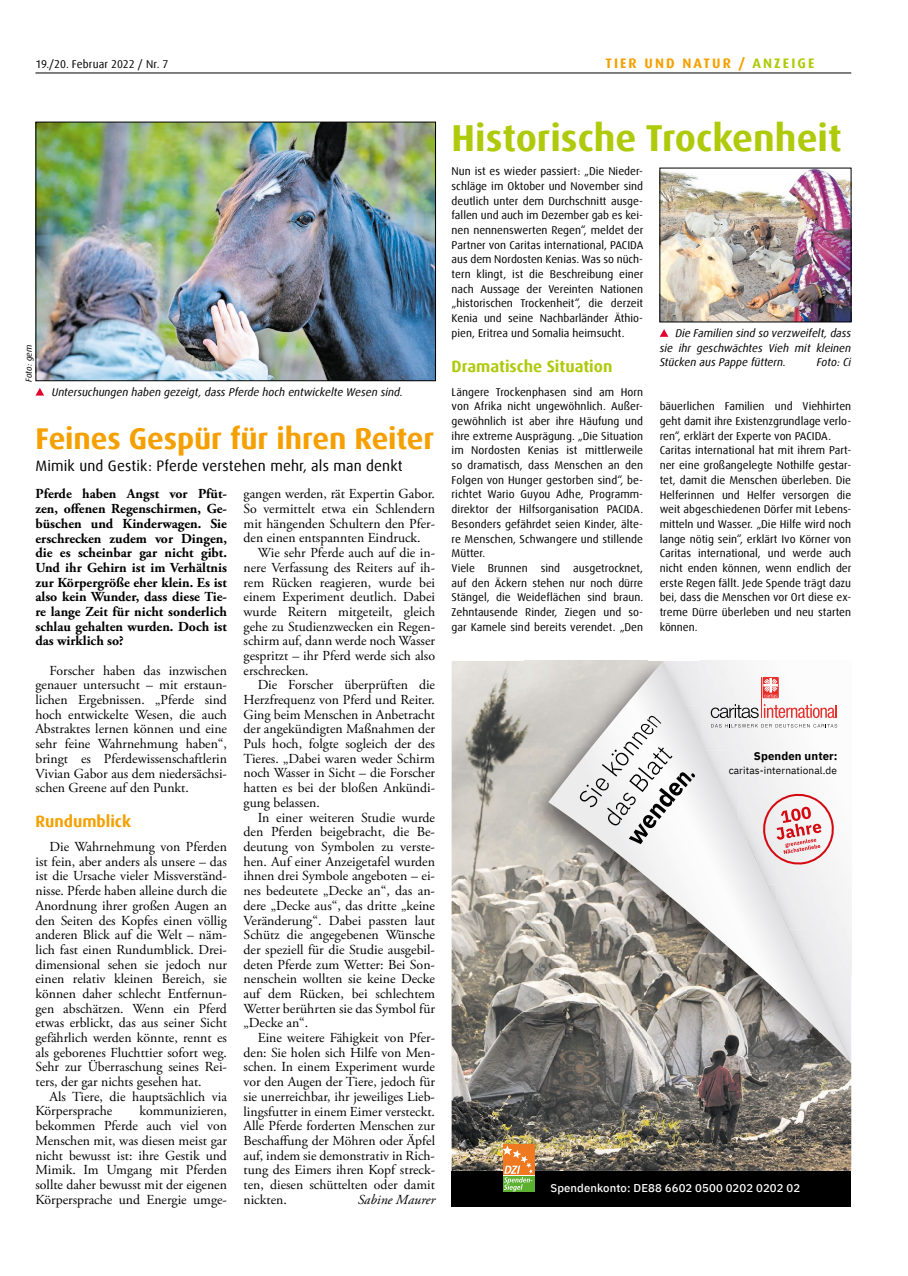
<style>
.page{position:relative;width:908px;height:1276px;background:#fff}
.page>*{position:absolute;margin:0;border:0;box-sizing:border-box;transform-origin:0 0}
.t1{font:700 37.5px "Dax Offc Pro";color:#afca0b}
.t2{font:700 30px "Dax Offc Pro";letter-spacing:-.005em;color:#f5a000}
.t3{font:700 16.25px "Dax Offc Pro";color:#afca0b}
.t4{font:700 16.25px "Dax Offc Pro";color:#f5a000}
.t5{font:15px "Dax Offc Pro";letter-spacing:.01em;color:#000}
.t6{font:13.75px/14.6px "Adobe Garamond Pro";color:#000;text-align:justify}
.t7{font:700 13.75px/14.6px "Adobe Garamond Pro";color:#000;text-align:justify}
.t8{font:700 13.75px "Dax Offc Pro";letter-spacing:.15em;color:#f5a000}
.t9{font:italic 13.75px "Adobe Garamond Pro";color:#000}
.t10{font:500 11.38px "IBM Plex Sans";letter-spacing:.01em;color:#fff}
.t11{font:700 11.38px "IBM Plex Sans";letter-spacing:.01em;color:#000}
.t12{font:11.25px/14.8px "Dax Offc Pro";color:#000}
.t13{font:italic 11.25px/14.8px "Dax Offc Pro";color:#000;text-align:justify}
.t14{font:10px "IBM Plex Sans";letter-spacing:.01em;color:#000}
.t15{font:italic 8.75px "Dax Offc Pro";letter-spacing:-.01em;color:#000}
.s1{color:#afca0b}
</style>
<div class="page">
<hr style="left:35px;top:73px;width:815px;height:1px;background:#000">
<img style="left:451px;top:661px;width:399px;height:509px">
<div style="left:451px;top:1170px;width:399px;height:36px;background:#000"></div>
<img style="left:524px;top:661px;width:24px;height:44px">
<img style="left:524px;top:705px;width:24px;height:43px">
<img style="left:524px;top:748px;width:24px;height:44px">
<img style="left:524px;top:792px;width:24px;height:44px">
<img style="left:524px;top:836px;width:24px;height:44px">
<img style="left:524px;top:880px;width:24px;height:44px">
<img style="left:524px;top:924px;width:24px;height:44px">
<img style="left:524px;top:968px;width:24px;height:44px">
<img style="left:524px;top:1012px;width:24px;height:44px">
<img style="left:524px;top:1056px;width:326px;height:44px">
<svg style="left:548px;top:661px;width:302px;height:402px"></svg>
<svg style="left:579px;top:716px;width:115px;height:128px"></svg>
<div style="left:502px;top:1143px;width:32px;height:32px;background:#ef7921"></div>
<div style="left:502px;top:1176px;width:32px;height:16px;background:#5bb030"></div>
<svg style="left:502px;top:1145px;width:30px;height:46px"></svg>
<hr style="left:502px;top:1175px;width:32px;height:1px;background:#fff">
<svg style="left:759px;top:791px;width:77px;height:76px"></svg>
<hr style="left:760px;top:677px;width:1px;height:41px;background:#e62f2b">
<svg style="left:710px;top:704px;width:126px;height:14px"></svg>
<svg style="left:762px;top:677px;width:16px;height:21px"></svg>
<svg style="left:763px;top:678px;width:14px;height:19px"></svg>
<svg style="left:710px;top:724px;width:126px;height:3px"></svg>
<img style="left:661px;top:170px;width:187px;height:150px">
<svg style="left:659px;top:329px;width:9px;height:8px"></svg>
<img style="left:38px;top:124px;width:395px;height:255px">
<div style="left:36px;top:122px;width:399px;height:259px;border:1px solid #000"></div>
<svg style="left:36px;top:388px;width:8px;height:7px"></svg>
<p class="t12" style="left:35px;top:56px;width:134px">19./20. Februar 2022 / Nr. 7</p>
<p class="t8" style="left:605px;top:54px;width:210px">TIER UND NATUR / <span class="s1">ANZEIGE</span></p>
<p class="t15" style="left:23px;top:382px;width:38px;rotate:-90deg">Foto: gem</p>
<p class="t13" style="left:52px;top:384px;width:352px">Untersuchungen haben gezeigt, dass Pferde hoch entwickelte Wesen sind.</p>
<h2 class="t2" style="left:35px;top:419px;width:400px">Feines Gespür für ihren Reiter</h2>
<p class="t5" style="left:35px;top:456px;width:368px">Mimik und Gestik: Pferde verstehen mehr, als man denkt</p>
<p class="t7" style="left:35px;top:487px;width:193px">Pferde haben Angst vor Pfüt&shy;zen, offenen Regenschirmen, Ge&shy;büschen und Kinderwagen. Sie erschrecken zudem vor Dingen, die es scheinbar gar nicht gibt.<br>Und ihr Gehirn ist im Verhältnis zur Körpergröße eher klein. Es ist also kein Wunder, dass diese Tie&shy;re lange Zeit für nicht sonderlich schlau gehalten wurden. Doch ist das wirklich so?</p>
<p class="t6" style="left:35px;top:663px;width:193px;text-indent:14px">Forscher haben das inzwischen genauer untersucht – mit erstaun&shy;lichen Ergebnissen. „Pferde sind hoch entwickelte Wesen, die auch Abstraktes lernen können und eine sehr feine Wahrnehmung haben“, bringt es Pferdewissenschaftlerin Vivian Gabor aus dem niedersächsi&shy;schen Greene auf den Punkt.</p>
<p class="t4" style="left:35px;top:811px;width:97px">Rundumblick</p>
<p class="t6" style="left:35px;top:840px;width:193px;text-indent:14px">Die Wahrnehmung von Pferden ist fein, aber anders als unsere – das ist die Ursache vieler Missverständ&shy;nisse. Pferde haben alleine durch die Anordnung ihrer großen Augen an den Seiten des Kopfes einen völlig anderen Blick auf die Welt – näm&shy;lich fast einen Rundumblick. Drei&shy;dimensional sehen sie jedoch nur einen relativ kleinen Bereich, sie können daher schlecht Entfernun&shy;gen abschätzen. Wenn ein Pferd etwas erblickt, das aus seiner Sicht gefährlich werden könnte, rennt es als geborenes Fluchttier sofort weg.<br>Sehr zur Überraschung seines Rei&shy;ters, der gar nichts gesehen hat.</p>
<p class="t6" style="left:35px;top:1089px;width:193px;text-indent:14px">Als Tiere, die hauptsächlich via<br>Körpersprache</p>
<p class="t6" style="left:35px;top:1104px;width:193px;text-indent:104px">kommunizieren, bekommen Pferde auch viel von Menschen mit, was diesen meist gar nicht bewusst ist: ihre Gestik und Mimik. Im Umgang mit Pferden sollte daher bewusst mit der eigenen Körpersprache und Energie umge-</p>
<p class="t6" style="left:243px;top:487px;width:193px">gangen werden, rät Expertin Gabor.<br>So vermittelt etwa ein Schlendern mit hängenden Schultern den Pfer&shy;den einen entspannten Eindruck.</p>
<p class="t6" style="left:243px;top:546px;width:193px;text-indent:14px">Wie sehr Pferde auch auf die in&shy;nere Verfassung des Reiters auf ih&shy;rem Rücken reagieren, wurde bei einem Experiment deutlich. Dabei wurde Reitern mitgeteilt, gleich gehe zu Studienzwecken ein Regen&shy;schirm auf, dann werde noch Wasser gespritzt – ihr Pferd werde sich also erschrecken.</p>
<p class="t6" style="left:243px;top:678px;width:193px;text-indent:14px">Die Forscher überprüften die Herzfrequenz von Pferd und Reiter.<br>Ging beim Menschen in Anbetracht der angekündigten Maßnahmen der Puls hoch, folgte sogleich der des Tieres. „Dabei waren weder Schirm noch Wasser in Sicht – die Forscher hatten es bei der bloßen Ankündi&shy;gung belassen.</p>
<p class="t6" style="left:243px;top:810px;width:193px;text-indent:14px">In einer weiteren Studie wurde den Pferden beigebracht, die Be&shy;deutung von Symbolen zu verste&shy;hen. Auf einer Anzeigetafel wurden ihnen drei Symbole angeboten – ei&shy;nes bedeutete „Decke an“, das an&shy;dere „Decke aus“, das dritte „keine Veränderung“. Dabei passten laut Schütz die angegebenen Wünsche der speziell für die Studie ausgebil&shy;deten Pferde zum Wetter: Bei Son&shy;nenschein wollten sie keine Decke auf dem Rücken, bei schlechtem Wetter berührten sie das Symbol für „Decke an“.</p>
<p class="t6" style="left:243px;top:1031px;width:193px;text-indent:14px">Eine weitere Fähigkeit von Pfer&shy;den: Sie holen sich Hilfe von Men&shy;schen. In einem Experiment wurde vor den Augen der Tiere, jedoch für sie unerreichbar, ihr jeweiliges Lieb&shy;lingsfutter in einem Eimer versteckt.<br>Alle Pferde forderten Menschen zur Beschaffung der Möhren oder Äpfel auf, indem sie demonstrativ in Rich&shy;tung des Eimers ihren Kopf streck&shy;ten, diesen schüttelten oder damit nickten.</p>
<p class="t9" style="left:357px;top:1191px;width:79px">Sabine Maurer</p>
<h1 class="t1" style="left:451px;top:114px;width:391px">Historische Trockenheit</h1>
<p class="t12" style="left:451px;top:164px;width:193px;text-align:justify">Nun ist es wieder passiert: „Die Nieder&shy;schläge im Oktober und November sind deutlich unter dem Durchschnitt ausge&shy;fallen und auch im Dezember gab es kei&shy;nen nennenswerten Regen“, meldet der Partner von Caritas international, PACIDA aus dem Nordosten Kenias. Was so nüch&shy;tern klingt, ist die Beschreibung einer nach Aussage der Vereinten Nationen „historischen Trockenheit“, die derzeit Kenia und seine Nachbarländer Äthio&shy;pien, Eritrea und Somalia heimsucht.</p>
<p class="t3" style="left:451px;top:355px;width:162px">Dramatische Situation</p>
<p class="t12" style="left:451px;top:384px;width:193px">Längere Trockenphasen sind am Horn von Afrika nicht ungewöhnlich. Außer&shy;gewöhnlich ist aber ihre Häufung und ihre extreme Ausprägung. „Die Situation im Nordosten Kenias ist mittlerweile so dramatisch, dass Menschen an den Folgen von Hunger gestorben sind“, be&shy;richtet Wario Guyou Adhe, Programm&shy;direktor der Hilfsorganisation PACIDA.<br>Besonders gefährdet seien Kinder, älte&shy;re Menschen, Schwangere und stillende Mütter.<br>Viele Brunnen sind ausgetrocknet, auf den Äckern stehen nur noch dürre Stängel, die Weideflächen sind braun.<br>Zehntausende Rinder, Ziegen und so&shy;gar Kamele sind bereits verendet. „Den</p>
<p class="t13" style="left:659px;top:326px;width:193px;text-indent:16px">Die Familien sind so verzweifelt, dass sie ihr geschwächtes Vieh mit kleinen Stücken aus Pappe füttern.</p>
<p class="t13" style="left:816px;top:355px;width:36px">Foto: Ci</p>
<p class="t12" style="left:659px;top:399px;width:193px">bäuerlichen Familien und Viehhirten geht damit ihre Existenzgrundlage verlo&shy;ren“, erklärt der Experte von PACIDA.<br>Caritas international hat mit ihrem Part&shy;ner eine großangelegte Nothilfe gestar&shy;tet, damit die Menschen überleben. Die Helferinnen und Helfer versorgen die weit abgeschiedenen Dörfer mit Lebens&shy;mitteln und Wasser. „Die Hilfe wird noch lange nötig sein“, erklärt Ivo Körner von Caritas international, und werde auch nicht enden können, wenn endlich der erste Regen fällt. Jede Spende trägt dazu bei, dass die Menschen vor Ort diese ex&shy;treme Dürre überleben und neu starten können.</p>
<p class="t11" style="left:753px;top:747px;width:85px">Spenden unter:</p>
<p class="t14" style="left:728px;top:763px;width:110px">caritas-international.de</p>
<p class="t10" style="left:550px;top:1179px;width:251px">Spendenkonto: DE88 6602 0500 0202 0202 02</p>
</div>
